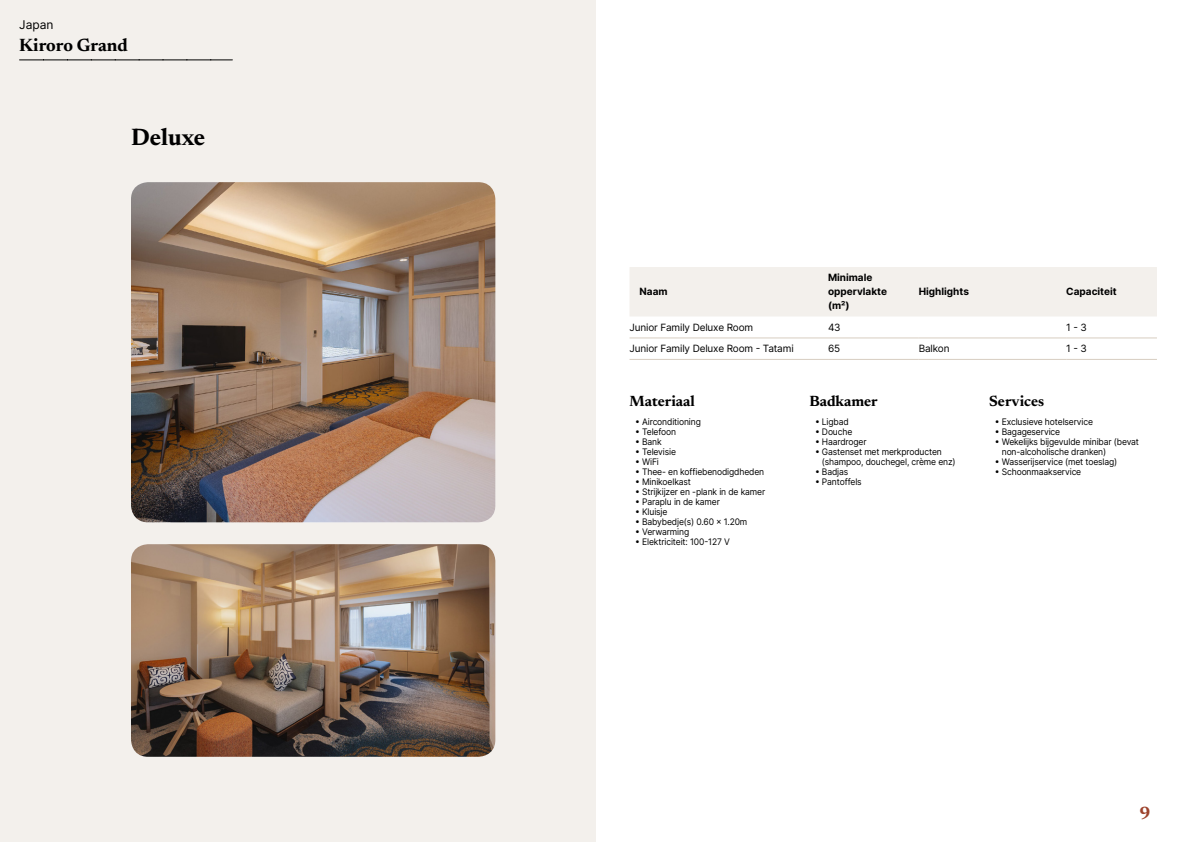
<style>
.page{position:relative;width:1191px;height:842px;background:#fff}
.page>*{position:absolute;margin:0;border:0;box-sizing:border-box;transform-origin:0 0}
.t1{font:700 24px "Newsreader 24 pt";color:#000}
.t2{font:700 18px "Newsreader 24 pt";color:#000}
.t3{font:700 18px "Newsreader 24 pt";color:#9d432c}
.t4{font:700 15px "Newsreader 24 pt";color:#000}
.t5{font:12px "Inter";color:#000}
.t6{font:10px "Inter";letter-spacing:-.015em;color:#000}
.t7{font:700 10px/14px "Inter";color:#000}
.t8{font:9px/10px "Inter";letter-spacing:-.015em;color:#000;scale:.95 1}
</style>
<div class="page">
<div style="left:0;top:0;width:595px;height:842px;background:#f3f0ec"></div>
<img style="left:131px;top:182px;width:364px;height:340px">
<img style="left:131px;top:544px;width:364px;height:213px">
<svg style="left:20px;top:60px;width:212px;height:1px"></svg>
<div style="left:630px;top:267px;width:527px;height:49px;background:#f3f0ec"></div>
<hr style="left:629px;top:337px;width:199px;height:1px;background:#d7cdc1">
<hr style="left:828px;top:337px;width:90px;height:1px;background:#d7cdc1">
<hr style="left:918px;top:337px;width:148px;height:1px;background:#d7cdc1">
<hr style="left:1066px;top:337px;width:91px;height:1px;background:#d7cdc1">
<hr style="left:629px;top:359px;width:199px;height:1px;background:#d7cdc1">
<hr style="left:828px;top:359px;width:90px;height:1px;background:#d7cdc1">
<hr style="left:918px;top:359px;width:148px;height:1px;background:#d7cdc1">
<hr style="left:1066px;top:359px;width:91px;height:1px;background:#d7cdc1">
<h3 class="t5" style="left:19px;top:15px;width:36px">Japan</h3>
<h2 class="t2" style="left:19px;top:32px;width:110px">Kiroro Grand</h2>
<h1 class="t1" style="left:131px;top:120px;width:76px">Deluxe</h1>
<p class="t7" style="left:639px;top:285px;width:30px">Naam</p>
<p class="t7" style="left:828px;top:271px;width:61px">Minimale oppervlakte (m²)</p>
<p class="t7" style="left:918px;top:285px;width:52px">Highlights</p>
<p class="t7" style="left:1066px;top:285px;width:52px">Capaciteit</p>
<p class="t6" style="left:629px;top:320px;width:125px">Junior Family Deluxe Room</p>
<p class="t6" style="left:828px;top:320px;width:14px">43</p>
<p class="t6" style="left:1066px;top:320px;width:22px">1 - 3</p>
<p class="t6" style="left:629px;top:341px;width:166px">Junior Family Deluxe Room - Tatami</p>
<p class="t6" style="left:828px;top:341px;width:14px">65</p>
<p class="t6" style="left:918px;top:341px;width:32px">Balkon</p>
<p class="t6" style="left:1066px;top:341px;width:22px">1 - 3</p>
<h3 class="t4" style="left:629px;top:391px;width:67px">Materiaal</h3>
<p class="t8" style="left:635px;top:416px;width:71px">• Airconditioning</p>
<p class="t8" style="left:635px;top:426px;width:45px">• Telefoon</p>
<p class="t8" style="left:635px;top:436px;width:30px">• Bank</p>
<p class="t8" style="left:635px;top:446px;width:44px">• Televisie</p>
<p class="t8" style="left:635px;top:456px;width:27px">• WiFi</p>
<p class="t8" style="left:635px;top:466px;width:137px">• Thee- en koffiebenodigdheden</p>
<p class="t8" style="left:635px;top:476px;width:60px">• Minikoelkast</p>
<p class="t8" style="left:635px;top:486px;width:138px">• Strijkijzer en -plank in de kamer</p>
<p class="t8" style="left:635px;top:496px;width:91px">• Paraplu in de kamer</p>
<p class="t8" style="left:635px;top:506px;width:35px">• Kluisje</p>
<p class="t8" style="left:635px;top:516px;width:120px">• Babybedje(s) 0.60 x 1.20m</p>
<p class="t8" style="left:635px;top:526px;width:58px">• Verwarming</p>
<p class="t8" style="left:635px;top:536px;width:101px">• Elektriciteit: 100-127 V</p>
<h3 class="t4" style="left:809px;top:391px;width:70px">Badkamer</h3>
<p class="t8" style="left:815px;top:416px;width:37px">• Ligbad</p>
<p class="t8" style="left:815px;top:426px;width:41px">• Douche</p>
<p class="t8" style="left:815px;top:436px;width:56px">• Haardroger</p>
<p class="t8" style="left:822px;top:446px;width:142px;text-indent:-7px">• Gastenset met merkproducten (shampoo, douchegel, crème enz)</p>
<p class="t8" style="left:815px;top:466px;width:37px">• Badjas</p>
<p class="t8" style="left:815px;top:476px;width:51px">• Pantoffels</p>
<h3 class="t4" style="left:989px;top:391px;width:57px">Services</h3>
<p class="t8" style="left:994px;top:416px;width:105px">• Exclusieve hotelservice</p>
<p class="t8" style="left:994px;top:426px;width:70px">• Bagageservice</p>
<p class="t8" style="left:1001px;top:436px;width:146px;text-indent:-7px">• Wekelijks bijgevulde minibar (bevat non-alcoholische dranken)</p>
<p class="t8" style="left:994px;top:456px;width:130px">• Wasserijservice (met toeslag)</p>
<p class="t8" style="left:994px;top:466px;width:92px">• Schoonmaakservice</p>
<h2 class="t3" style="left:1139px;top:800px;width:13px">9</h2>
</div>
